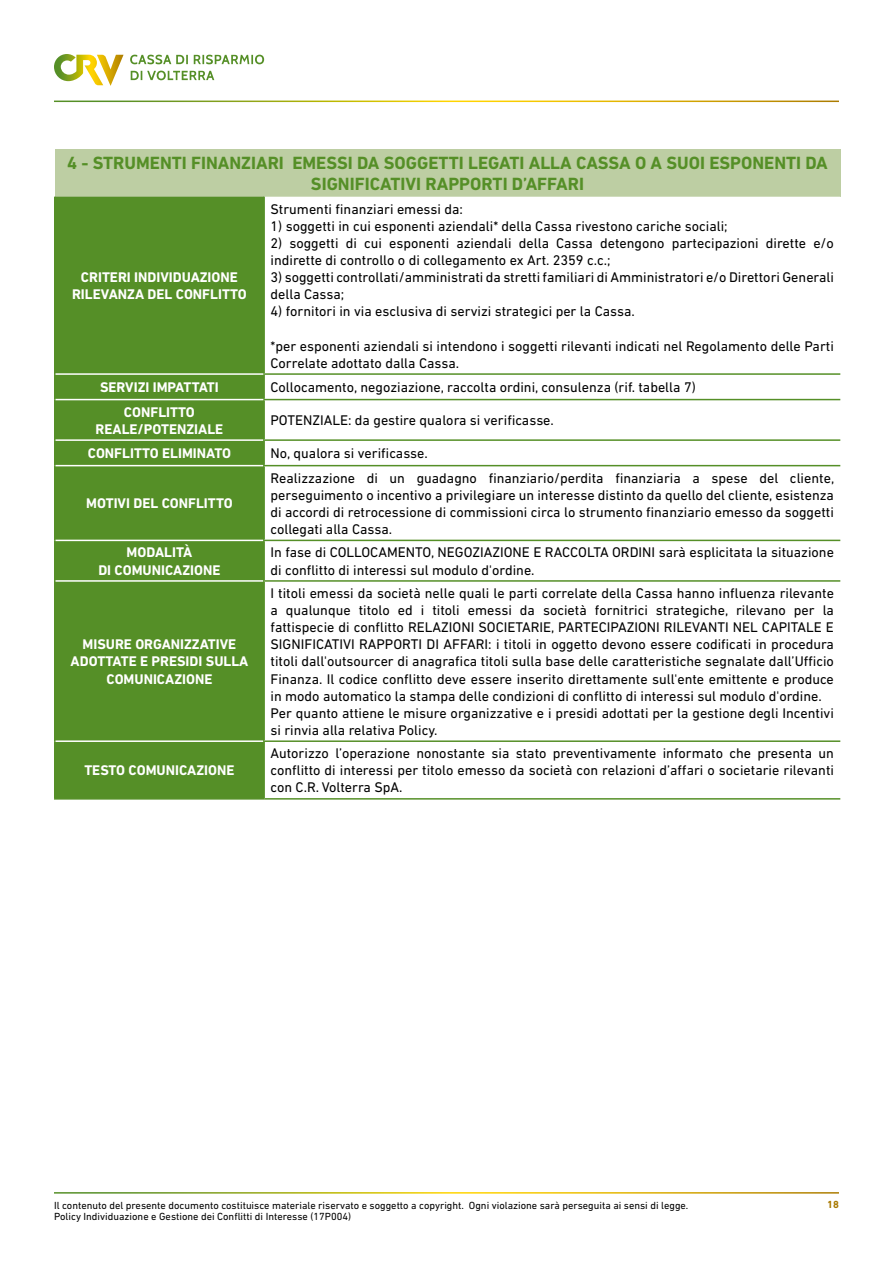
<style>
.page{position:relative;width:893px;height:1263px;background:#fff}
.page>*{position:absolute;margin:0;border:0;box-sizing:border-box;transform-origin:0 0}
.t1{font:700 18px/21.6px "DIN Next LT Pro";color:#558f27;text-align:center}
.t2{font:14.25px/17.1px "DIN Next LT Pro";color:#000}
.t3{font:700 14.25px/17.1px "DIN Next LT Pro";color:#fff;text-align:center}
.t4{font:10.5px "DIN Next LT Pro";color:#000}
.t5{font:700 10.5px "DIN Next LT Pro";color:#a97a00}
</style>
<div class="page">
<svg style="left:54px;top:54px;width:70px;height:32px"></svg>
<svg style="left:130px;top:55px;width:134px;height:25px"></svg>
<div style="left:55px;top:149px;width:785px;height:48px;background:#bdcea3"></div>
<div style="left:56px;top:197px;width:207px;height:601px;background:#558f27"></div>
<svg style="left:265px;top:398px;width:575px;height:3px"></svg>
<svg style="left:265px;top:464px;width:575px;height:78px"></svg>
<hr style="left:263px;top:373px;width:577px;height:2px;background:#558f27">
<hr style="left:263px;top:399px;width:577px;height:1px;background:#558f27">
<hr style="left:54px;top:197px;width:2px;height:177px;background:#558f27">
<hr style="left:263px;top:197px;width:2px;height:176px;background:#558f27">
<hr style="left:54px;top:374px;width:2px;height:26px;background:#558f27">
<hr style="left:263px;top:375px;width:2px;height:24px;background:#558f27">
<hr style="left:54px;top:400px;width:2px;height:40px;background:#558f27">
<hr style="left:263px;top:400px;width:2px;height:39px;background:#558f27">
<hr style="left:54px;top:440px;width:2px;height:26px;background:#558f27">
<hr style="left:54px;top:466px;width:2px;height:74px;background:#558f27">
<hr style="left:54px;top:540px;width:2px;height:41px;background:#558f27">
<hr style="left:54px;top:581px;width:2px;height:160px;background:#558f27">
<hr style="left:54px;top:741px;width:2px;height:57px;background:#558f27">
<hr style="left:56px;top:373px;width:207px;height:2px;background:#fff">
<hr style="left:56px;top:399px;width:207px;height:1px;background:#fff">
<hr style="left:56px;top:439px;width:207px;height:2px;background:#fff">
<hr style="left:56px;top:465px;width:207px;height:1px;background:#fff">
<hr style="left:56px;top:540px;width:207px;height:1px;background:#fff">
<hr style="left:56px;top:580px;width:207px;height:2px;background:#fff">
<hr style="left:56px;top:740px;width:207px;height:2px;background:#fff">
<hr style="left:263px;top:441px;width:2px;height:24px;background:#558f27">
<hr style="left:263px;top:466px;width:2px;height:74px;background:#558f27">
<hr style="left:263px;top:541px;width:2px;height:39px;background:#558f27">
<hr style="left:263px;top:582px;width:2px;height:158px;background:#558f27">
<hr style="left:263px;top:742px;width:2px;height:56px;background:#558f27">
<hr style="left:263px;top:439px;width:577px;height:2px;background:#558f27">
<hr style="left:263px;top:465px;width:577px;height:1px;background:#558f27">
<hr style="left:263px;top:540px;width:577px;height:1px;background:#558f27">
<hr style="left:263px;top:580px;width:577px;height:2px;background:#558f27">
<hr style="left:263px;top:740px;width:577px;height:2px;background:#558f27">
<hr style="left:264px;top:798px;width:576px;height:2px;background:#558f27">
<hr style="left:54px;top:798px;width:210px;height:2px;background:#558f27">
<p class="t1" style="left:67px;top:152px;width:762px">4 - STRUMENTI FINANZIARI EMESSI DA SOGGETTI LEGATI ALLA CASSA O A SUOI ESPONENTI DA<br>SIGNIFICATIVI RAPPORTI D’AFFARI</p>
<p class="t3" style="left:72px;top:269px;width:176px">CRITERI INDIVIDUAZIONE<br>RILEVANZA DEL CONFLITTO</p>
<p class="t2" style="left:270px;top:200px;width:194px">Strumenti finanziari emessi da:</p>
<p class="t2" style="left:270px;top:217px;width:459px">1) soggetti in cui esponenti aziendali* della Cassa rivestono cariche sociali;</p>
<p class="t2" style="left:270px;top:234px;width:565px">2) soggetti di cui esponenti aziendali della Cassa detengono partecipazioni dirette e/o indirette di controllo o di collegamento ex Art. 2359 c.c.;</p>
<p class="t2" style="left:270px;top:269px;width:565px">3) soggetti controllati/amministrati da stretti familiari di Amministratori e/o Direttori Generali della Cassa;</p>
<p class="t2" style="left:270px;top:303px;width:366px">4) fornitori in via esclusiva di servizi strategici per la Cassa.</p>
<p class="t2" style="left:270px;top:337px;width:565px">*per esponenti aziendali si intendono i soggetti rilevanti indicati nel Regolamento delle Parti<br>Correlate adottato dalla Cassa.</p>
<p class="t3" style="left:100px;top:379px;width:120px">SERVIZI IMPATTATI</p>
<p class="t2" style="left:270px;top:379px;width:427px">Collocamento, negoziazione, raccolta ordini, consulenza (rif. tabella 7)</p>
<p class="t3" style="left:96px;top:403px;width:129px">CONFLITTO<br>REALE/POTENZIALE</p>
<p class="t2" style="left:270px;top:412px;width:285px">POTENZIALE: da gestire qualora si verificasse.</p>
<p class="t3" style="left:88px;top:445px;width:145px">CONFLITTO ELIMINATO</p>
<p class="t2" style="left:270px;top:445px;width:159px">No, qualora si verificasse.</p>
<p class="t3" style="left:86px;top:495px;width:148px">MOTIVI DEL CONFLITTO</p>
<p class="t2" style="left:270px;top:469px;width:565px;text-align:justify">Realizzazione di un guadagno finanziario/perdita finanziaria a spese del cliente, perseguimento o incentivo a privilegiare un interesse distinto da quello del cliente, esistenza di accordi di retrocessione di commissioni circa lo strumento finanziario emesso da soggetti collegati alla Cassa.</p>
<p class="t3" style="left:98px;top:544px;width:124px">MODALITÀ<br>DI COMUNICAZIONE</p>
<p class="t2" style="left:271px;top:544px;width:565px">In fase di COLLOCAMENTO, NEGOZIAZIONE E RACCOLTA ORDINI sarà esplicitata la situazione di conflitto di interessi sul modulo d'ordine.</p>
<p class="t3" style="left:71px;top:636px;width:179px">MISURE ORGANIZZATIVE<br>ADOTTATE E PRESIDI SULLA<br>COMUNICAZIONE</p>
<p class="t3" style="left:84px;top:762px;width:152px">TESTO COMUNICAZIONE</p>
<p class="t2" style="left:270px;top:584px;width:565px">I titoli emessi da società nelle quali le parti correlate della Cassa hanno influenza rilevante a qualunque titolo ed i titoli emessi da società fornitrici strategiche, rilevano per la fattispecie di conflitto RELAZIONI SOCIETARIE, PARTECIPAZIONI RILEVANTI NEL CAPITALE E SIGNIFICATIVI RAPPORTI DI AFFARI: i titoli in oggetto devono essere codificati in procedura titoli dall'outsourcer di anagrafica titoli sulla base delle caratteristiche segnalate dall’Ufficio Finanza. Il codice conflitto deve essere inserito direttamente sull'ente emittente e produce in modo automatico la stampa delle condizioni di conflitto di interessi sul modulo d'ordine.<br>Per quanto attiene le misure organizzative e i presidi adottati per la gestione degli Incentivi si rinvia alla relativa Policy.</p>
<p class="t2" style="left:270px;top:745px;width:565px;text-align:justify">Autorizzo l’operazione nonostante sia stato preventivamente informato che presenta un conflitto di interessi per titolo emesso da società con relazioni d’affari o societarie rilevanti con C.R. Volterra SpA.</p>
<p class="t4" style="left:54px;top:1199px;width:636px">Il contenuto del presente documento costituisce materiale riservato e soggetto a copyright. Ogni violazione sarà perseguita ai sensi di legge.</p>
<p class="t5" style="left:827px;top:1198px;width:13px">18</p>
<p class="t4" style="left:54px;top:1210px;width:299px">Policy Individuazione e Gestione dei Conflitti di Interesse (17P004)</p>
</div>
